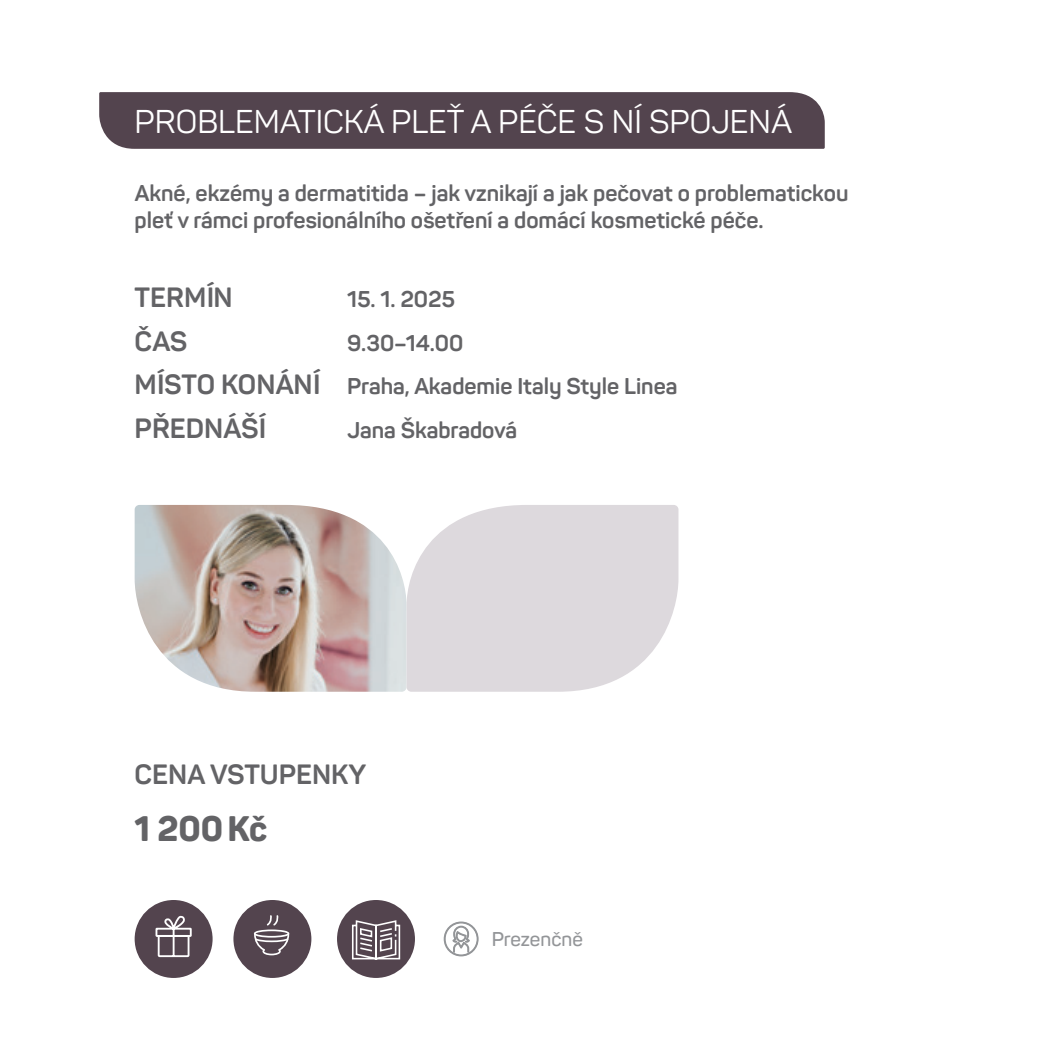
<style>
.page{position:relative;width:1063px;height:1063px;background:#fff}
.page>*{position:absolute;margin:0;border:0;box-sizing:border-box;transform-origin:0 0}
.t1{font:800 35px "Panton";color:#636366}
.t2{font:32.5px "Panton";color:#fff}
.t3{font:700 27.5px "Panton";color:#636366}
.t4{font:700 22.5px/27px "Panton";color:#636366}
.t5{font:600 19.75px "Panton";color:#939598}
.s1{font-size:27.5px}
</style>
<div class="page">
<img style="left:135px;top:505px;width:272px;height:187px">
<div style="left:99px;top:92px;width:726px;height:57px;background:#53444e"></div>
<svg style="left:407px;top:505px;width:271px;height:187px;background:#e0dce0"></svg>
<svg style="left:444px;top:921px;width:35px;height:36px"></svg>
<div style="left:233px;top:900px;width:78px;height:78px;background:#53444e;border-radius:50%"></div>
<svg style="left:254px;top:915px;width:35px;height:40px"></svg>
<div style="left:135px;top:900px;width:78px;height:78px;background:#53444e;border-radius:50%"></div>
<svg style="left:155px;top:915px;width:37px;height:43px"></svg>
<div style="left:337px;top:900px;width:78px;height:78px;background:#53444e;border-radius:50%"></div>
<svg style="left:352px;top:920px;width:48px;height:40px"></svg>
<h2 class="t2" style="left:135px;top:101px;width:659px">PROBLEMATICKÁ PLEŤ A PÉČE S NÍ SPOJENÁ</h2>
<p class="t4" style="left:135px;top:180px;width:715px">Akné, ekzémy a dermatitida – jak vznikají a jak pečovat o problematickou pleť v rámci profesionálního ošetření a domácí kosmetické péče.</p>
<p class="t3" style="left:135px;top:280px;width:100px">TERMÍN</p>
<p class="t4" style="left:347px;top:286px;width:109px">15. 1. 2025</p>
<p class="t3" style="left:135px;top:324px;width:54px">ČAS</p>
<p class="t4" style="left:135px;top:321px;width:544px;line-height:43.8px;text-align:center">9.30–14.00<br><span class="s1">MÍSTO KONÁNÍ</span> Praha, Akademie Italy Style Linea</p>
<p class="t3" style="left:135px;top:411px;width:133px">PŘEDNÁŠÍ</p>
<p class="t4" style="left:347px;top:417px;width:171px">Jana Škabradová</p>
<p class="t3" style="left:135px;top:758px;width:233px">CENA VSTUPENKY</p>
<h1 class="t1" style="left:135px;top:806px;width:134px">1 200Kč</h1>
<p class="t5" style="left:492px;top:927px;width:93px">Prezenčně</p>
</div>
